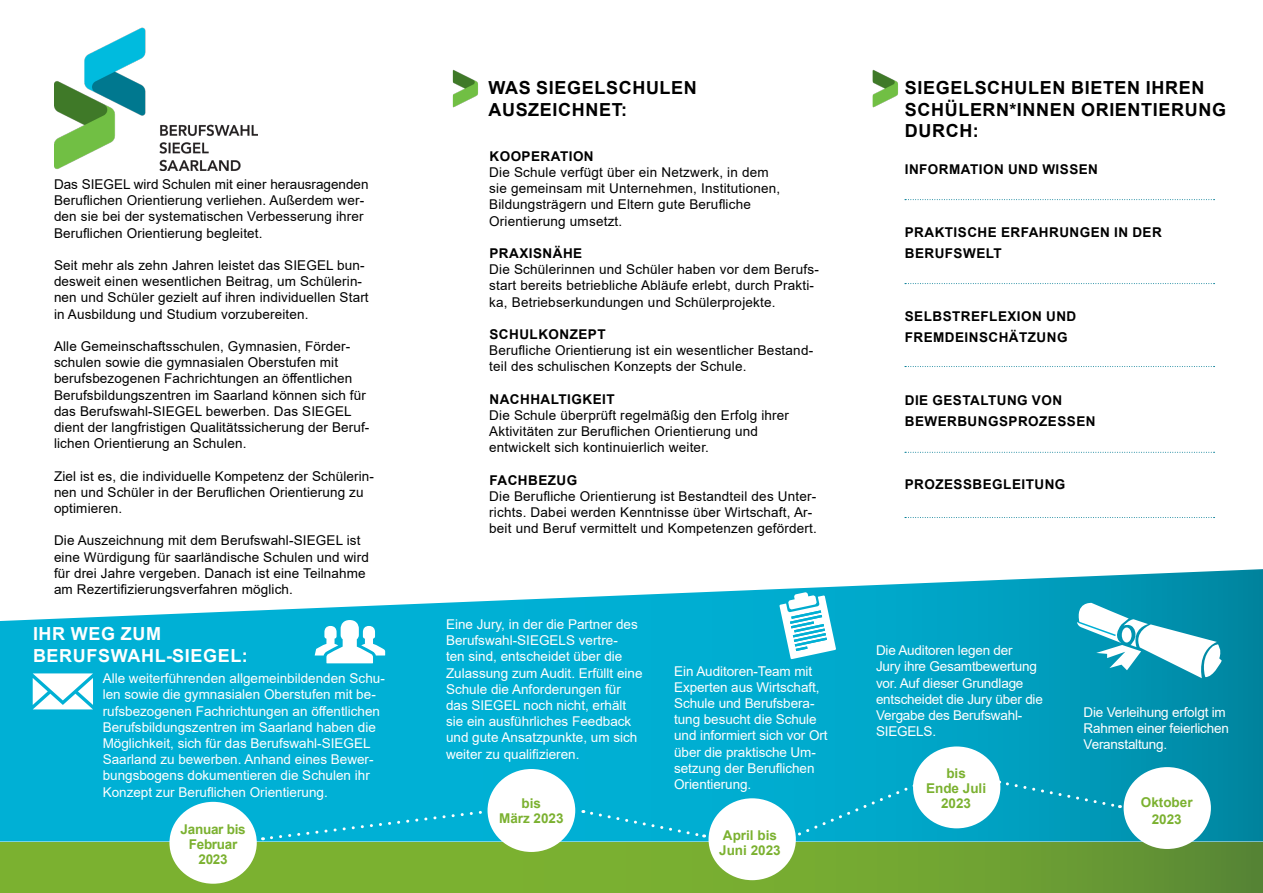
<style>
.page{position:relative;width:1263px;height:893px;background:#fff}
.page>*{position:absolute;margin:0;border:0;box-sizing:border-box;transform-origin:0 0}
.t1{font:700 18px/21.6px "Arial";letter-spacing:.035em;color:#000}
.t2{font:700 18px/21.6px "Arial";letter-spacing:.035em;color:#fff}
.t3{font:13.5px/16.2px "Arial";letter-spacing:.01em;color:#000}
.t4{font:13.5px/16.2px "Arial";color:#fff}
.t5{font:700 13.5px/21px "Arial";letter-spacing:.035em;color:#000}
.t6{font:700 13.5px/15px "Arial";color:#7bb130;text-align:center}
.t7{font:700 13.5px/15px "Arial";letter-spacing:-.02em;color:#7bb130;text-align:center}
</style>
<div class="page">
<svg style="left:0;top:569px;width:1263px;height:272px;background:#1eb2d1"></svg>
<div style="left:791px;top:781px;width:130px;height:58px;background:#00a9cc"></div>
<div style="left:583px;top:810px;width:122px;height:29px;background:#00afd3"></div>
<svg style="left:905px;top:199px;width:309px;height:1px"></svg>
<svg style="left:905px;top:283px;width:309px;height:1px"></svg>
<svg style="left:905px;top:366px;width:309px;height:1px"></svg>
<svg style="left:905px;top:517px;width:309px;height:1px"></svg>
<svg style="left:905px;top:452px;width:309px;height:1px"></svg>
<svg style="left:0;top:842px;width:1263px;height:51px;background:#73a831"></svg>
<svg style="left:315px;top:620px;width:70px;height:43px"></svg>
<svg style="left:779px;top:592px;width:57px;height:67px"></svg>
<svg style="left:33px;top:673px;width:60px;height:36px"></svg>
<img style="left:453px;top:69px;width:25px;height:39px">
<div style="left:708px;top:798px;width:88px;height:82px;background:#fff;border-radius:50%"></div>
<div style="left:169px;top:802px;width:88px;height:82px;background:#fff;border-radius:50%"></div>
<div style="left:487px;top:769px;width:88px;height:83px;background:#fff;border-radius:50%"></div>
<svg style="left:1075px;top:602px;width:147px;height:77px"></svg>
<img style="left:873px;top:69px;width:25px;height:39px">
<div style="left:1123px;top:767px;width:88px;height:82px;background:#fff;border-radius:50%"></div>
<img style="left:54px;top:27px;width:203px;height:143px">
<svg style="left:262px;top:807px;width:240px;height:34px;background:#10b4d7"></svg>
<div style="left:913px;top:746px;width:87px;height:82px;background:#fff;border-radius:50%"></div>
<div style="left:999px;top:780px;width:121px;height:29px;background:#009cbb"></div>
<p class="t3" style="left:54px;top:176px;width:316px">Das SIEGEL wird Schulen mit einer herausragenden Beruflichen Orientierung verliehen. Außerdem wer&shy;den sie bei der systematischen Verbesserung ihrer Beruflichen Orientierung begleitet.</p>
<p class="t3" style="left:54px;top:257px;width:316px">Seit mehr als zehn Jahren leistet das SIEGEL bun&shy;desweit einen wesentlichen Beitrag, um Schülerin&shy;nen und Schüler gezielt auf ihren individuellen Start in Ausbildung und Studium vorzubereiten.</p>
<p class="t3" style="left:54px;top:338px;width:317px">Alle Gemeinschaftsschulen, Gymnasien, Förder&shy;schulen sowie die gymnasialen Oberstufen mit berufsbezogenen Fachrichtungen an öffentlichen Berufsbildungszentren im Saarland können sich für das Berufswahl-SIEGEL bewerben. Das SIEGEL dient der langfristigen Qualitätssicherung der Beruf&shy;lichen Orientierung an Schulen.</p>
<p class="t3" style="left:54px;top:468px;width:322px">Ziel ist es, die individuelle Kompetenz der Schülerin&shy;nen und Schüler in der Beruflichen Orientierung zu optimieren.</p>
<p class="t3" style="left:54px;top:532px;width:316px">Die Auszeichnung mit dem Berufswahl-SIEGEL ist eine Würdigung für saarländische Schulen und wird für drei Jahre vergeben. Danach ist eine Teilnahme am Rezertifizierungsverfahren möglich.</p>
<h1 class="t2" style="left:33px;top:623px;width:216px">IHR WEG ZUM<br>BERUFSWAHL-SIEGEL:</h1>
<p class="t4" style="left:103px;top:670px;width:284px">Alle weiterführenden allgemeinbildenden Schu&shy;len sowie die gymnasialen Oberstufen mit be&shy;rufsbezogenen Fachrichtungen an öffentlichen Berufsbildungszentren im Saarland haben die Möglichkeit, sich für das Berufswahl-SIEGEL Saarland zu bewerben. Anhand eines Bewer&shy;bungsbogens dokumentieren die Schulen ihr Konzept zur Beruflichen Orientierung.</p>
<p class="t7" style="left:181px;top:822px;width:67px">Januar bis<br>Februar<br>2023</p>
<h1 class="t1" style="left:488px;top:77px;width:210px">WAS SIEGELSCHULEN<br>AUSZEICHNET:</h1>
<p class="t5" style="left:489px;top:146px;width:106px">KOOPERATION</p>
<p class="t3" style="left:489px;top:164px;width:293px">Die Schule verfügt über ein Netzwerk, in dem sie gemeinsam mit Unternehmen, Institutionen, Bildungsträgern und Eltern gute Berufliche Orientierung umsetzt.</p>
<p class="t5" style="left:489px;top:243px;width:94px">PRAXISNÄHE</p>
<p class="t3" style="left:489px;top:261px;width:331px">Die Schülerinnen und Schüler haben vor dem Berufs&shy;start bereits betriebliche Abläufe erlebt, durch Prakti&shy;ka, Betriebserkundungen und Schülerprojekte.</p>
<p class="t5" style="left:489px;top:324px;width:118px">SCHULKONZEPT</p>
<p class="t3" style="left:489px;top:342px;width:325px">Berufliche Orientierung ist ein wesentlicher Bestand&shy;teil des schulischen Konzepts der Schule.</p>
<p class="t5" style="left:489px;top:389px;width:127px">NACHHALTIGKEIT</p>
<p class="t3" style="left:489px;top:407px;width:301px">Die Schule überprüft regelmäßig den Erfolg ihrer<br>Aktivitäten zur Beruflichen Orientierung und entwickelt sich kontinuierlich weiter.</p>
<p class="t5" style="left:489px;top:470px;width:89px">FACHBEZUG</p>
<p class="t3" style="left:489px;top:488px;width:329px">Die Berufliche Orientierung ist Bestandteil des Unter&shy;richts. Dabei werden Kenntnisse über Wirtschaft, Ar&shy;beit und Beruf vermittelt und Kompetenzen gefördert.</p>
<h1 class="t1" style="left:905px;top:77px;width:323px">SIEGELSCHULEN BIETEN IHREN<br>SCHÜLERN*INNEN ORIENTIERUNG<br>DURCH:</h1>
<p class="t5" style="left:905px;top:159px;width:195px">INFORMATION UND WISSEN</p>
<p class="t5" style="left:905px;top:222px;width:259px">PRAKTISCHE ERFAHRUNGEN IN DER<br>BERUFSWELT</p>
<p class="t5" style="left:905px;top:306px;width:173px">SELBSTREFLEXION UND<br>FREMDEINSCHÄTZUNG</p>
<p class="t5" style="left:905px;top:390px;width:192px">DIE GESTALTUNG VON<br>BEWERBUNGSPROZESSEN</p>
<p class="t5" style="left:905px;top:474px;width:162px">PROZESSBEGLEITUNG</p>
<p class="t4" style="left:446px;top:616px;width:198px">Eine Jury, in der die Partner des<br>Berufswahl-SIEGELS vertre-<br>ten sind, entscheidet über die<br>Zulassung zum Audit. Erfüllt eine<br>Schule die Anforderungen für das SIEGEL noch nicht, erhält sie ein ausführliches Feedback und gute Ansatzpunkte, um sich weiter zu qualifizieren.</p>
<p class="t4" style="left:876px;top:642px;width:168px">Die Auditoren legen der<br>Jury ihre Gesamtbewertung vor. Auf dieser Grundlage entscheidet die Jury über die<br>Vergabe des Berufswahl-<br>SIEGELS.</p>
<p class="t4" style="left:674px;top:663px;width:155px">Ein Auditoren-Team mit<br>Experten aus Wirtschaft,<br>Schule und Berufsbera&shy;tung besucht die Schule und informiert sich vor Ort über die praktische Um&shy;setzung der Beruflichen<br>Orientierung.</p>
<p class="t4" style="left:1084px;top:704px;width:147px">Die Verleihung erfolgt im<br>Rahmen einer feierlichen<br>Veranstaltung.</p>
<p class="t6" style="left:926px;top:766px;width:62px">bis<br>Ende Juli<br>2023</p>
<p class="t6" style="left:499px;top:796px;width:66px">bis<br>März 2023</p>
<p class="t6" style="left:1141px;top:795px;width:53px;line-height:16.2px">Oktober<br>2023</p>
<p class="t6" style="left:719px;top:828px;width:63px;text-align:left">April bis<br>Juni 2023</p>
</div>
